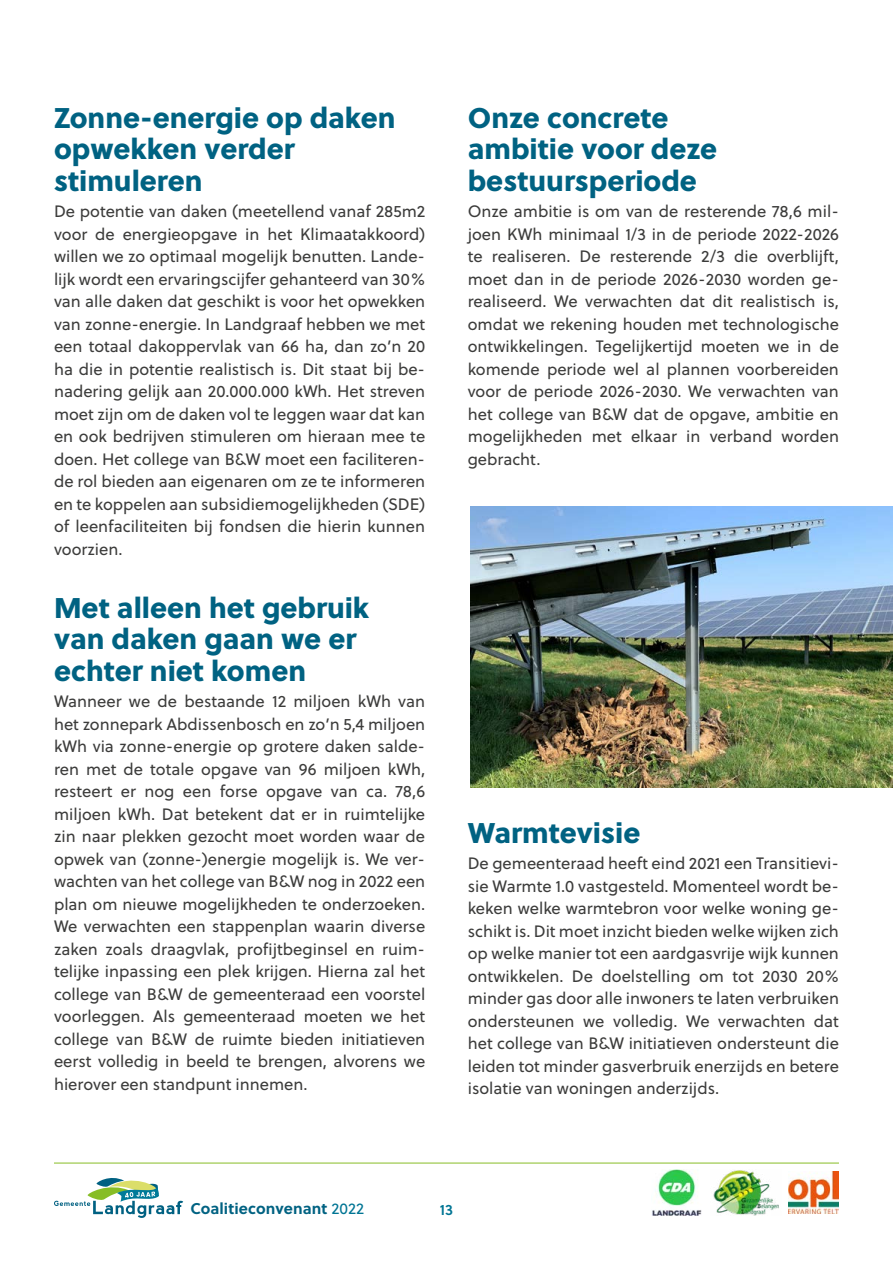
<style>
.page{position:relative;width:893px;height:1263px;background:#fff}
.page>*{position:absolute;margin:0;border:0;box-sizing:border-box;transform-origin:0 0}
.Heading_2a{font:28.5px/31.5px "Soleil Xb";color:#006282}
.t1{font:16.5px/22.5px "Soleil";color:#3c3c3b;text-align:justify}
.t2{font:700 15.6px "Soleil";letter-spacing:.005em;color:#006282}
.t3{font:15px "Soleil Sb";color:#007594}
.s1{font-weight:400;color:#007594}
</style>
<div class="page">
<svg style="left:54px;top:1178px;width:129px;height:40px"></svg>
<hr style="left:54px;top:1163px;width:785px;height:1px;background:#87bd26">
<img style="left:713px;top:1170px;width:66px;height:45px">
<img style="left:652px;top:1169px;width:50px;height:47px">
<img style="left:788px;top:1171px;width:51px;height:42px">
<img style="left:470px;top:506px;width:423px;height:282px">
<h2 class="Heading_2a" style="left:54px;top:100px;width:343px">Zonne-energie op daken opwekken verder stimuleren</h2>
<p class="t1" style="left:54px;top:200px;width:373px">De potentie van daken (meetellend vanaf 285m2 voor de energieopgave in het Klimaatakkoord) willen we zo optimaal mogelijk benutten. Lande&shy;lijk wordt een ervaringscijfer gehanteerd van 30% van alle daken dat geschikt is voor het opwekken van zonne-energie. In Landgraaf hebben we met een totaal dakoppervlak van 66 ha, dan zo’n 20 ha die in potentie realistisch is. Dit staat bij be&shy;nadering gelijk aan 20.000.000 kWh. Het streven moet zijn om de daken vol te leggen waar dat kan en ook bedrijven stimuleren om hieraan mee te doen. Het college van B&amp;W moet een faciliteren&shy;de rol bieden aan eigenaren om ze te informeren en te koppelen aan subsidiemogelijkheden (SDE) of leenfaciliteiten bij fondsen die hierin kunnen voorzien.</p>
<h2 class="Heading_2a" style="left:54px;top:590px;width:317px">Met alleen het gebruik van daken gaan we er echter niet komen</h2>
<p class="t1" style="left:54px;top:690px;width:373px">Wanneer we de bestaande 12 miljoen kWh van het zonnepark Abdissenbosch en zo’n 5,4 miljoen kWh via zonne-energie op grotere daken salde&shy;ren met de totale opgave van 96 miljoen kWh, resteert er nog een forse opgave van ca. 78,6 miljoen kWh. Dat betekent dat er in ruimtelijke zin naar plekken gezocht moet worden waar de opwek van (zonne-)energie mogelijk is. We ver&shy;wachten van het college van B&amp;W nog in 2022 een plan om nieuwe mogelijkheden te onderzoeken.<br>We verwachten een stappenplan waarin diverse zaken zoals draagvlak, profijtbeginsel en ruim&shy;telijke inpassing een plek krijgen. Hierna zal het college van B&amp;W de gemeenteraad een voorstel voorleggen. Als gemeenteraad moeten we het college van B&amp;W de ruimte bieden initiatieven eerst volledig in beeld te brengen, alvorens we hierover een standpunt innemen.</p>
<h2 class="Heading_2a" style="left:468px;top:100px;width:251px">Onze concrete ambitie voor deze bestuursperiode</h2>
<p class="t1" style="left:468px;top:200px;width:373px">Onze ambitie is om van de resterende 78,6 mil&shy;joen KWh minimaal 1/3 in de periode 2022-2026 te realiseren. De resterende 2/3 die overblijft, moet dan in de periode 2026-2030 worden ge&shy;realiseerd. We verwachten dat dit realistisch is, omdat we rekening houden met technologische ontwikkelingen. Tegelijkertijd moeten we in de komende periode wel al plannen voorbereiden voor de periode 2026-2030. We verwachten van het college van B&amp;W dat de opgave, ambitie en mogelijkheden met elkaar in verband worden gebracht.</p>
<h2 class="Heading_2a" style="left:468px;top:815px;width:174px">Warmtevisie</h2>
<p class="t1" style="left:468px;top:852px;width:373px">De gemeenteraad heeft eind 2021 een Transitievi&shy;sie Warmte 1.0 vastgesteld. Momenteel wordt be&shy;keken welke warmtebron voor welke woning ge&shy;schikt is. Dit moet inzicht bieden welke wijken zich op welke manier tot een aardgasvrije wijk kunnen ontwikkelen. De doelstelling om tot 2030 20% minder gas door alle inwoners te laten verbruiken ondersteunen we volledig. We verwachten dat het college van B&amp;W initiatieven ondersteunt die leiden tot minder gasverbruik enerzijds en betere isolatie van woningen anderzijds.</p>
<p class="t2" style="left:190px;top:1196px;width:175px">Coalitieconvenant <span class="s1">2022</span></p>
<p class="t3" style="left:440px;top:1198px;width:15px">13</p>
</div>
